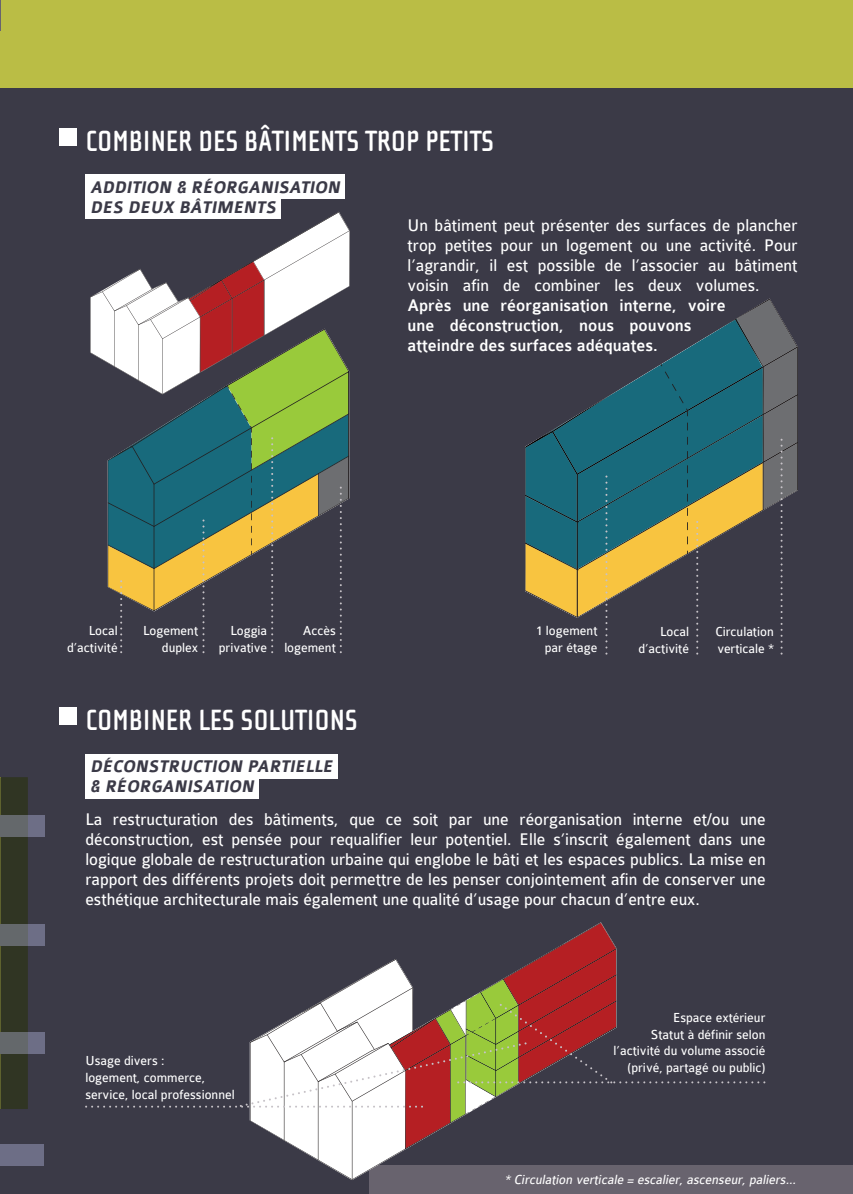
<style>
.page{position:relative;width:853px;height:1194px;background:#fff}
.page>*{position:absolute;margin:0;border:0;box-sizing:border-box;transform-origin:0 0}
.t1{font:700 30px "Cholla Sans";color:#fff;scale:.95 1}
.t2{font:18px/20px "Colaborate";color:#fff;text-align:justify;scale:.95 1}
.t3{font:500 18px/20px "Colaborate";color:#fff;scale:.95 1}
.t4{font:italic 700 18px/20px "Colaborate";color:#3b3a47;scale:.95 1}
.t5{font:14px/16.8px "Colaborate";color:#fff;text-align:right;scale:.95 1}
.t6{font:italic 14px "Colaborate";color:#fff;scale:.95 1}
</style>
<div class="page">
<div style="left:0;top:0;width:853px;height:1193px;background:#3b3a47"></div>
<div style="left:0;top:0;width:853px;height:87px;background:#babd45"></div>
<div style="left:0;top:777px;width:28px;height:331px;background:#303523"></div>
<div style="left:28px;top:815px;width:16px;height:22px;background:#6d6e86"></div>
<div style="left:0;top:815px;width:28px;height:22px;background:#64686b"></div>
<div style="left:28px;top:924px;width:16px;height:21px;background:#6d6e86"></div>
<div style="left:0;top:924px;width:28px;height:21px;background:#64686b"></div>
<div style="left:28px;top:1031px;width:16px;height:22px;background:#6d6e86"></div>
<div style="left:0;top:1031px;width:28px;height:22px;background:#64686b"></div>
<div style="left:0;top:1143px;width:44px;height:22px;background:#6d6e86"></div>
<div style="left:59px;top:129px;width:17px;height:17px;background:#fff"></div>
<div style="left:59px;top:707px;width:17px;height:17px;background:#fff"></div>
<svg style="left:90px;top:212px;width:260px;height:441px"></svg>
<svg style="left:525px;top:299px;width:272px;height:355px"></svg>
<div style="left:85px;top:175px;width:260px;height:24px;background:#fff"></div>
<div style="left:85px;top:195px;width:196px;height:24px;background:#fff"></div>
<div style="left:85px;top:754px;width:253px;height:24px;background:#fff"></div>
<div style="left:85px;top:774px;width:174px;height:24px;background:#fff"></div>
<hr style="left:0;top:0;width:1px;height:87px;background:#3b3a47">
<hr style="left:0;top:0;width:1px;height:31px;background:#68636e">
<div style="left:369px;top:1165px;width:484px;height:28px;background:#68636e"></div>
<svg style="left:85px;top:922px;width:680px;height:257px"></svg>
<h1 class="t1" style="left:85px;top:125px;width:431px">COMBINER DES BÂTIMENTS TROP PETITS</h1>
<p class="t4" style="left:90px;top:178px;width:268px">ADDITION &amp; RÉORGANISATION<br>DES DEUX BÂTIMENTS</p>
<p class="t2" style="left:408px;top:216px;width:412px">Un bâtiment peut présenter des surfaces de plancher trop petites pour un logement ou une activité. Pour l’agrandir, il est possible de l’associer au bâtiment voisin afin de combiner les deux volumes.</p>
<p class="t3" style="left:408px;top:296px;width:336px">Après une réorganisation interne, voire une déconstruction, nous pouvons atteindre des surfaces adéquates.</p>
<p class="t5" style="left:67px;top:622px;width:55px">Local d’activité</p>
<p class="t5" style="left:536px;top:622px;width:67px">1 logement par étage</p>
<p class="t5" style="left:219px;top:622px;width:53px">Loggia privative</p>
<p class="t5" style="left:284px;top:622px;width:56px">Accès logement</p>
<p class="t5" style="left:715px;top:623px;width:63px;text-align:left">Circulation verticale *</p>
<p class="t5" style="left:143px;top:622px;width:59px">Logement duplex</p>
<p class="t5" style="left:638px;top:623px;width:55px">Local d’activité</p>
<h1 class="t1" style="left:85px;top:704px;width:288px">COMBINER LES SOLUTIONS</h1>
<p class="t4" style="left:90px;top:757px;width:261px">DÉCONSTRUCTION PARTIELLE &amp; RÉORGANISATION</p>
<p class="t2" style="left:85px;top:809px;width:718px">La restructuration des bâtiments, que ce soit par une réorganisation interne et/ou une déconstruction, est pensée pour requalifier leur potentiel. Elle s’inscrit également dans une logique globale de restructuration urbaine qui englobe le bâti et les espaces publics. La mise en rapport des différents projets doit permettre de les penser conjointement afin de conserver une esthétique architecturale mais également une qualité d’usage pour chacun d’entre eux.</p>
<p class="t5" style="left:85px;top:1052px;width:159px;text-align:left">Usage divers :<br>logement, commerce, service, local professionnel</p>
<p class="t5" style="left:614px;top:1009px;width:161px">Espace extérieur<br>Statut à définir selon l’activité du volume associé (privé, partagé ou public)</p>
<p class="t6" style="left:505px;top:1171px;width:310px">* Circulation verticale = escalier,ascenseur,paliers...</p>
</div>
